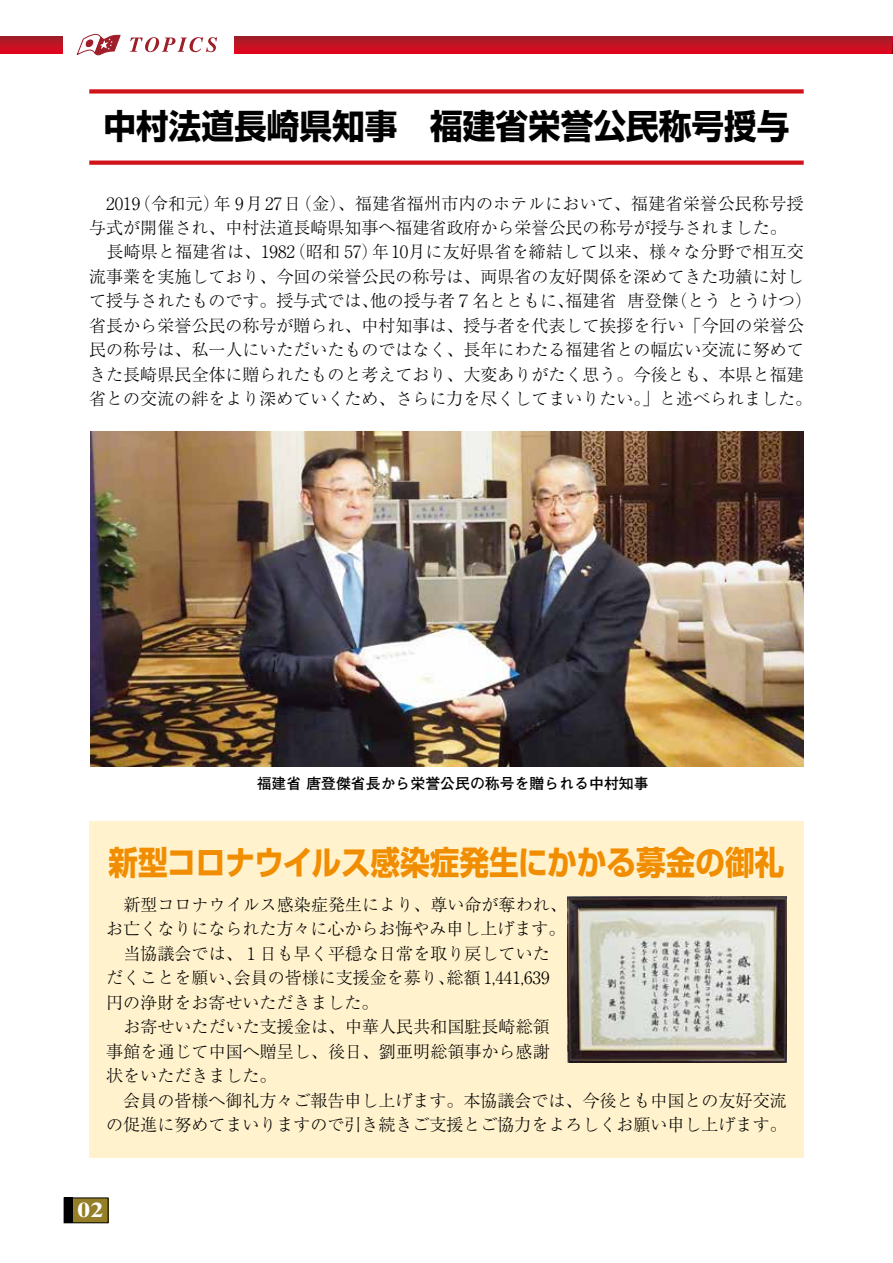
<style>
.page{position:relative;width:893px;height:1263px;background:#fff}
.page>*{position:absolute;margin:0;border:0;box-sizing:border-box;transform-origin:0 0}
.t1{font:700 34.05px "Shin Go Pr 6";color:#000;scale:.96 1}
.t2{font:700 33px "Shin Go Pr 6";color:#f18d00;scale:.9 1}
.t3{font:700 21.3px "Times New Roman";color:#fff;scale:1.25 1}
.t4{font:300 16.95px/24.5px "Ryumin Pr 6";color:#000}
.t5{font:700 14.85px "Futo Go B101 Pr 6";color:#000}
</style>
<div class="page">
<svg style="left:0;top:36px;width:892px;height:17px;background:#bf1324"></svg>
<div style="left:64px;top:28px;width:170px;height:36px;background:#fff"></div>
<svg style="left:892px;top:36px;width:1px;height:17px"></svg>
<div style="left:64px;top:1198px;width:44px;height:25px;background:#947f28"></div>
<div style="left:64px;top:1197px;width:44px;height:26px;border:1px solid #000"></div>
<div style="left:64px;top:1197px;width:8px;height:26px;background:#000"></div>
<svg style="left:77px;top:34px;width:44px;height:22px"></svg>
<svg style="left:130px;top:37px;width:87px;height:15px"></svg>
<img style="left:90px;top:432px;width:714px;height:334px">
<div style="left:89px;top:89px;width:715px;height:5px;background:#d0121b"></div>
<svg style="left:89px;top:161px;width:715px;height:4px;background:#d21e27"></svg>
<div style="left:89px;top:821px;width:715px;height:337px;background:#fff2cc"></div>
<img style="left:568px;top:896px;width:219px;height:166px">
<h1 class="t1" style="left:104px;top:99px;width:716px">中村法道長崎県知事　福建省栄誉公民称号授与</h1>
<p class="t4" style="left:89px;top:190px;width:724px">　2019（令和元）年 9月27日（金）、福建省福州市内のホテルにおいて、福建省栄誉公民称号授与式が開催され、中村法道長崎県知事へ福建省政府から栄誉公民の称号が授与されました。<br>　長崎県と福建省は、1982（昭和 57）年10月に友好県省を締結して以来、様々な分野で相互交流事業を実施しており、今回の栄誉公民の称号は、両県省の友好関係を深めてきた功績に対して授与されたものです。授与式では、他の授与者７名とともに、福建省 唐登傑（とう とうけつ）省長から栄誉公民の称号が贈られ、中村知事は、授与者を代表して挨拶を行い「今回の栄誉公民の称号は、私一人にいただいたものではなく、長年にわたる福建省との幅広い交流に努めてきた長崎県民全体に贈られたものと考えており、大変ありがたく思う。今後とも、本県と福建省との交流の絆をより深めていくため、さらに力を尽くしてまいりたい。」と述べられました。</p>
<p class="t5" style="left:257px;top:772px;width:393px">福建省 唐登傑省長から栄誉公民の称号を贈られる中村知事</p>
<h2 class="t2" style="left:108px;top:836px;width:753px">新型コロナウイルス感染症発生にかかる募金の御礼</h2>
<p class="t4" style="left:106px;top:891px;width:682px">　新型コロナウイルス感染症発生により、尊い命が奪われ、<br>お亡くなりになられた方々に心からお悔やみ申し上げます。<br>　当協議会では、１日も早く平穏な日常を取り戻していた<br>だくことを願い、会員の皆様に支援金を募り、総額 1,441,639<br>円の浄財をお寄せいただきました。<br>　お寄せいただいた支援金は、中華人民共和国駐長崎総領<br>事館を通じて中国へ贈呈し、後日、劉亜明総領事から感謝<br>状をいただきました。<br>　会員の皆様へ御礼方々ご報告申し上げます。本協議会では、今後とも中国との友好交流の促進に努めてまいりますので引き続きご支援とご協力をよろしくお願い申し上げます。</p>
<p class="t3" style="left:77px;top:1195px;width:23px">02</p>
</div>
